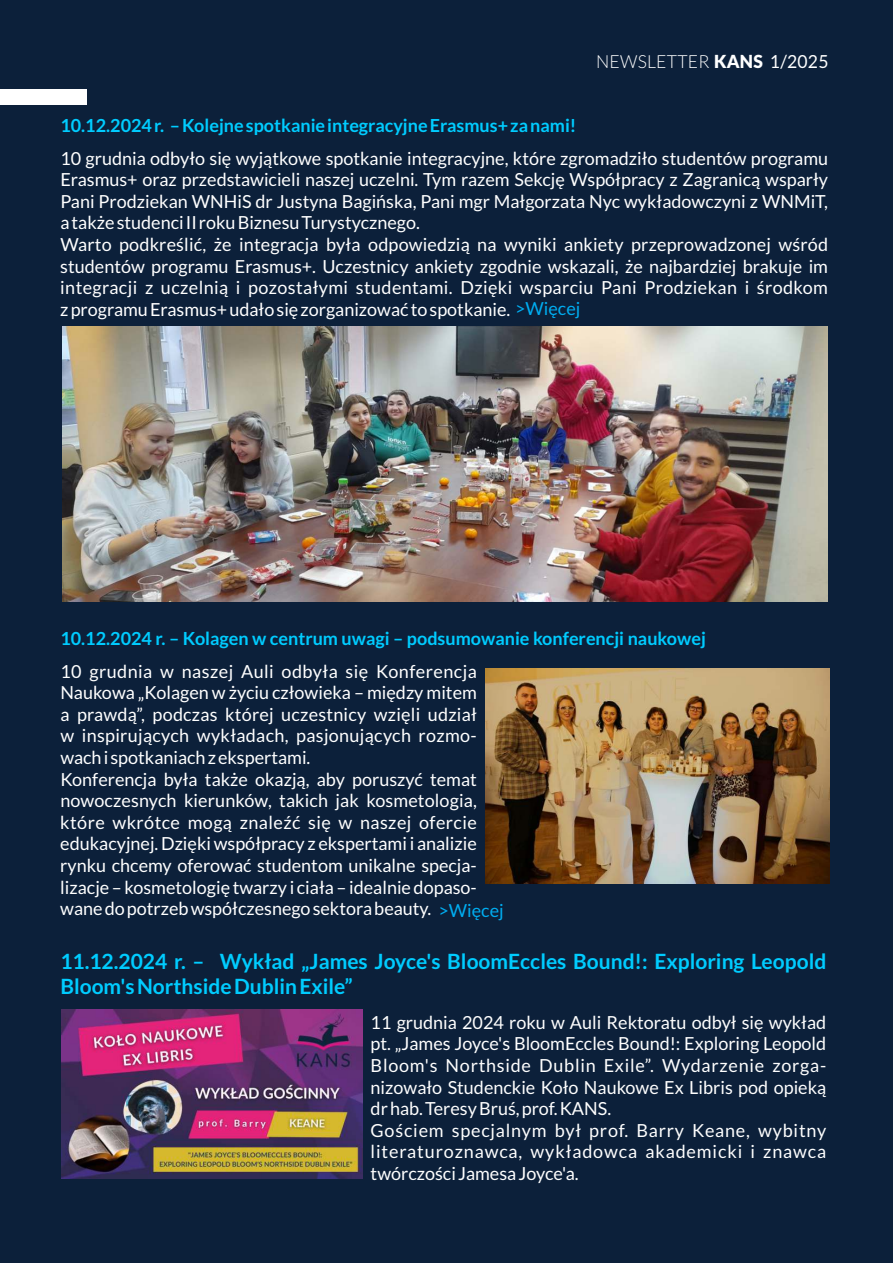
<style>
.page{position:relative;width:893px;height:1263px;background:#0c203a}
.page>*{position:absolute;margin:0;border:0;box-sizing:border-box;transform-origin:0 0}
.t1{font:700 21px/25.2px "Lato";color:#0cf}
.t2{font:18px/21.6px "Lato";color:#fff}
.t3{font:18px/21.6px "Lato";color:#fefefe}
.t4{font:700 18px "Lato";color:#0cf}
.t5{font:300 18px "Lato";letter-spacing:.015em;color:#fff}
.s1{font-weight:900}
.s2{font-weight:400}
.s3{color:#00adf1}
</style>
<div class="page">
<div style="left:0;top:89px;width:87px;height:16px;background:#fff"></div>
<img style="left:62px;top:327px;width:765px;height:275px">
<img style="left:485px;top:668px;width:344px;height:216px">
<img style="left:61px;top:1009px;width:301px;height:170px">
<p class="t5" style="left:596px;top:54px;width:234px">NEWSLETTER <span class="s1">KANS</span> <span class="s2">1/2025</span></p>
<p class="t4" style="left:60px;top:118px;width:517px">10.12.2024 r. – Kolejne spotkanie integracyjne Erasmus+ za nami!</p>
<p class="t2" style="left:60px;top:148px;width:769px">10 grudnia odbyło się wyjątkowe spotkanie integracyjne, które zgromadziło studentów programu Erasmus+ oraz przedstawicieli naszej uczelni. Tym razem Sekcję Współpracy z Zagranicą wsparły Pani Prodziekan WNHiS dr Justyna Bagińska, Pani mgr Małgorzata Nyc wykładowczyni z WNMiT, a także studenci II roku Biznesu Turystycznego.<br>Warto podkreślić, że integracja była odpowiedzią na wyniki ankiety przeprowadzonej wśród studentów programu Erasmus+. Uczestnicy ankiety zgodnie wskazali, że najbardziej brakuje im integracji z uczelnią i pozostałymi studentami. Dzięki wsparciu Pani Prodziekan i środkom</p>
<p class="t2" style="left:60px;top:299px;width:521px">z programu Erasmus+ udało się zorganizować to spotkanie. <span class="s3">&gt;Więcej</span></p>
<p class="t4" style="left:60px;top:630px;width:647px">10.12.2024 r. – Kolagen w centrum uwagi – podsumowanie konferencji naukowej</p>
<p class="t2" style="left:60px;top:661px;width:418px">10 grudnia w naszej Auli odbyła się Konferencja Naukowa „Kolagen w życiu człowieka – między mitem a prawdą”, podczas której uczestnicy wzięli udział w inspirujących wykładach, pasjonujących rozmo&shy;wach i spotkaniach z ekspertami.<br>Konferencja była także okazją, aby poruszyć temat nowoczesnych kierunków, takich jak kosmetologia, które wkrótce mogą znaleźć się w naszej ofercie edukacyjnej. Dzięki współpracy z ekspertami i analizie rynku chcemy oferować studentom unikalne specja&shy;lizacje – kosmetologię twarzy i ciała – idealnie dopaso-</p>
<p class="t2" style="left:60px;top:899px;width:445px">wane do potrzeb współczesnego sektora beauty. <span class="s3">&gt;Więcej</span></p>
<p class="t1" style="left:60px;top:950px;width:767px">11.12.2024 r. – Wykład „James Joyce's BloomEccles Bound!: Exploring Leopold<br>Bloom's Northside Dublin Exile”</p>
<p class="t3" style="left:371px;top:1012px;width:457px">11 grudnia 2024 roku w Auli Rektoratu odbył się wykład pt. „James Joyce's BloomEccles Bound!: Exploring Leopold Bloom's Northside Dublin Exile”. Wydarzenie zorga&shy;nizowało Studenckie Koło Naukowe Ex Libris pod opieką dr hab. Teresy Bruś, prof. KANS.<br>Gościem specjalnym był prof. Barry Keane, wybitny literaturoznawca, wykładowca akademicki i znawca twórczości Jamesa Joyce'a.</p>
</div>
